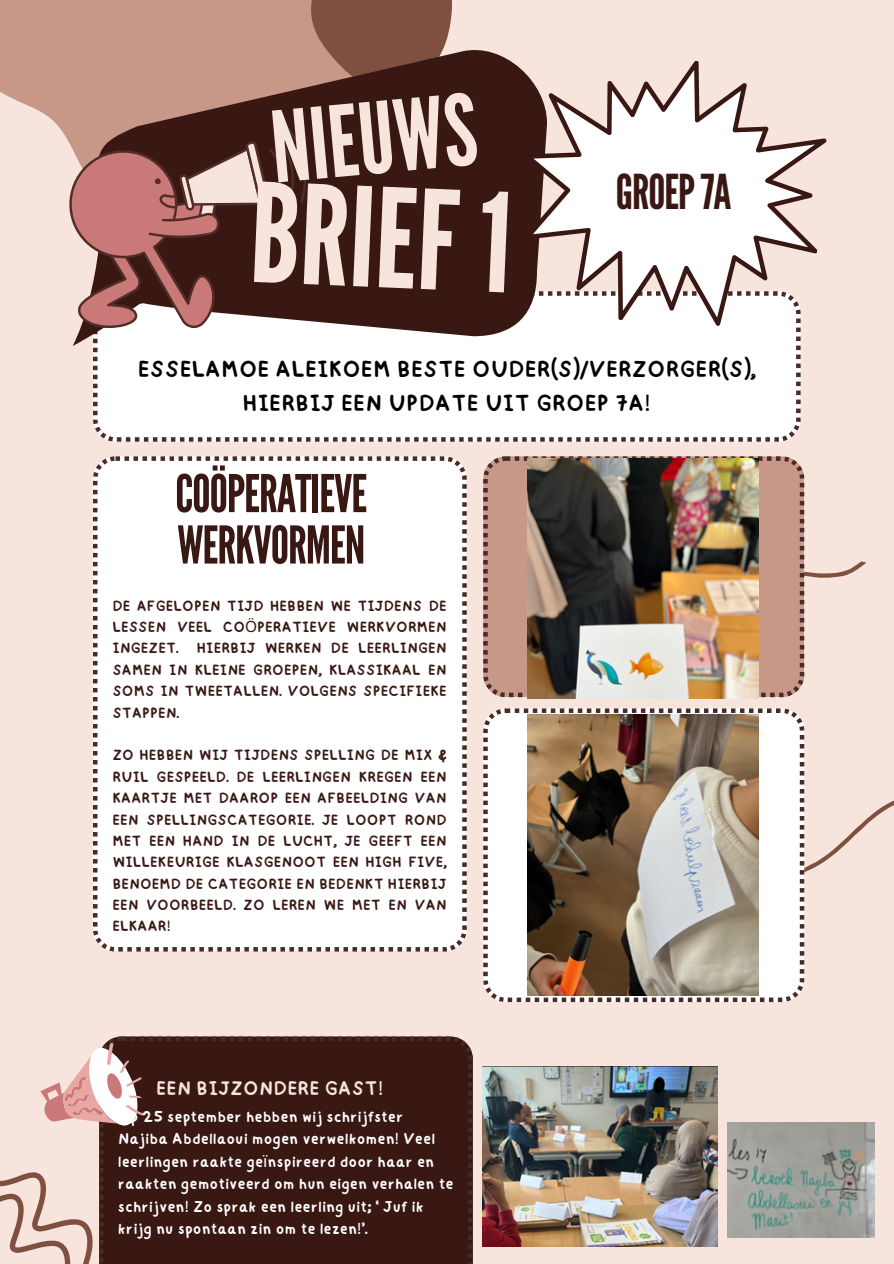
<style>
.page{position:relative;width:894px;height:1264px;background:#fff}
.page>*{position:absolute;margin:0;border:0;box-sizing:border-box;transform-origin:0 0}
.t1{font:136.8px "League Gothic";color:#f6e4dd}
.t2{font:97.95px "League Gothic";color:#f6e4dd}
.t3{font:51.9px/51.4px "League Gothic";letter-spacing:-.02em;color:#391814}
.t4{font:48px "League Gothic";letter-spacing:-.02em;color:#391814}
.t5{font:24.15px/33.8px "happy";color:#000;text-align:center}
.t6{font:20.55px "happy";color:#f6e4dd}
.t7{font:16.5px/22.5px "happy";color:#fff}
.t8{font:15.45px/21.3px "happy";color:#391814;text-align:justify}
.s1{font-family:"Noto Sans"}
</style>
<div class="page">
<div style="left:0;top:0;width:893px;height:1263px;background:#f6e4dd"></div>
<svg style="left:0;top:0;width:309px;height:142px;background:#cb9f90"></svg>
<div style="left:309px;top:0;width:143px;height:42px;background:#7f5040"></div>
<div style="left:93px;top:346px;width:707px;height:95px;background:#fff"></div>
<svg style="left:73px;top:42px;width:423px;height:304px;background:#6b4942"></svg>
<svg style="left:496px;top:54px;width:331px;height:304px;fill:#fefefe"></svg>
<svg style="left:69px;top:121px;width:240px;height:212px;background:#875e5a"></svg>
<div style="left:93px;top:456px;width:373px;height:495px;background:#fff"></div>
<svg style="left:803px;top:724px;width:90px;height:228px"></svg>
<svg style="left:803px;top:510px;width:63px;height:172px"></svg>
<svg style="left:483px;top:456px;width:320px;height:241px;background:#c19584"></svg>
<svg style="left:483px;top:708px;width:320px;height:294px;background:#ece8e7"></svg>
<div style="left:117px;top:1036px;width:356px;height:227px;background:#391814"></div>
<svg style="left:0;top:1037px;width:158px;height:226px"></svg>
<img style="left:727px;top:1122px;width:146px;height:115px">
<img style="left:482px;top:1066px;width:235px;height:180px">
<img style="left:527px;top:458px;width:230px;height:240px">
<img style="left:527px;top:714px;width:230px;height:281px">
<h2 class="t2" style="left:266px;top:91px;width:208px;rotate:-5deg">NIEUWS</h2>
<h1 class="t1" style="left:253px;top:155px;width:262px;rotate:2deg">BRIEF 1</h1>
<p class="t4" style="left:615px;top:164px;width:117px">GROEP7A</p>
<p class="t5" style="left:138px;top:348px;width:619px">ESSELAMOE ALEIKOEM BESTE OUDER(S)/VERZORGER(S),<br>HIERBIJ EEN UPDATE UIT GROEP 7A!</p>
<h4 class="t3" style="left:175px;top:469px;width:193px">COÖPERATIEVE<br>WERKVORMEN</h4>
<h6 class="t8" style="left:112px;top:592px;width:336px">DE AFGELOPEN TIJD HEBBEN WE TIJDENS DE LESSEN VEEL CO<span class="s1">Ö</span>PERATIEVE WERKVORMEN INGEZET. HIERBIJ WERKEN DE LEERLINGEN SAMEN IN KLEINE GROEPEN, KLASSIKAAL EN SOMS IN TWEETALLEN. VOLGENS SPECIFIEKE STAPPEN.</h6>
<h6 class="t8" style="left:112px;top:742px;width:336px">ZO HEBBEN WIJ TIJDENS SPELLING DE MIX &amp; RUIL GESPEELD. DE LEERLINGEN KREGEN EEN KAARTJE MET DAAROP EEN AFBEELDING VAN EEN SPELLINGSCATEGORIE. JE LOOPT ROND MET EEN HAND IN DE LUCHT, JE GEEFT EEN WILLEKEURIGE KLASGENOOT EEN HIGH FIVE, BENOEMD DE CATEGORIE EN BEDENKT HIERBIJ EEN VOORBEELD. ZO LEREN WE MET EN VAN ELKAAR!</h6>
<h3 class="t6" style="left:156px;top:1068px;width:228px">EEN BIJZONDERE GAST!</h3>
<p class="t7" style="left:118px;top:1102px;width:337px">Op 25 september hebben wij schrijfster Najiba Abdellaoui mogen verwelkomen! Veel leerlingen raakte ge<span class="s1">ï</span>nspireerd door haar en raakten gemotiveerd om hun eigen verhalen te schrijven! Zo sprak een leerling uit; ‘ Juf ik krijg nu spontaan zin om te lezen!’.</p>
</div>
